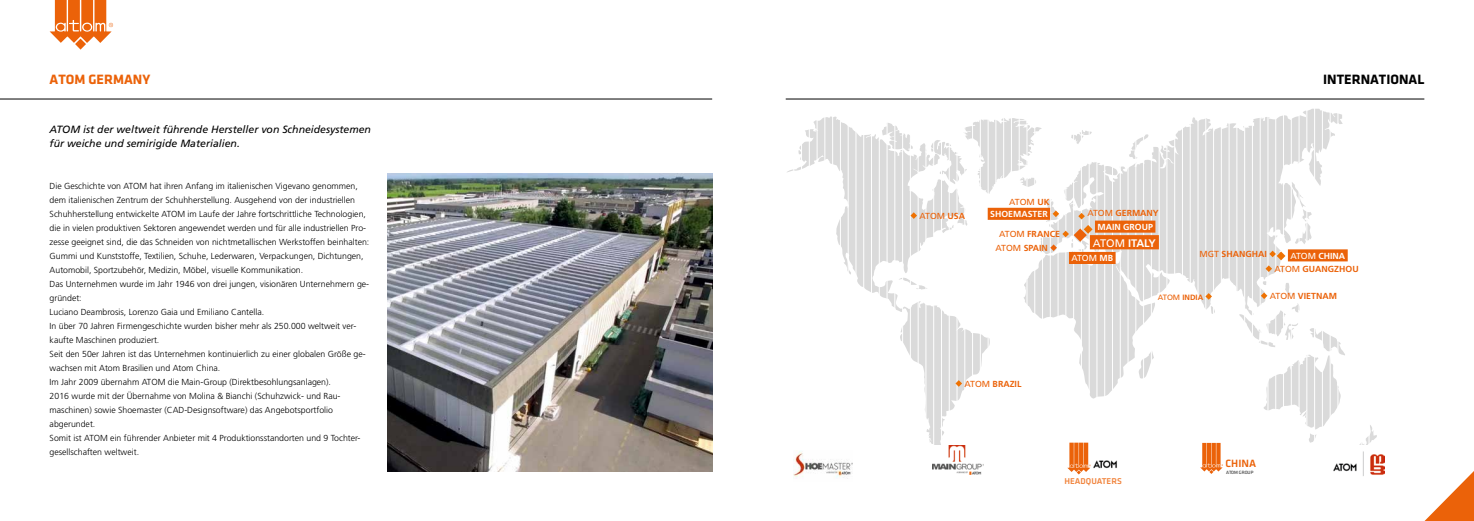
<style>
.page{position:relative;width:1474px;height:521px;background:#fff}
.page>*{position:absolute;margin:0;border:0;box-sizing:border-box;transform-origin:0 0}
.t1{font:14px "Klavika Bold Bold OSF";color:#000}
.t2{font:14px "Klavika Bold Bold OSF";color:#eb6209}
.t3{font:700 10.94px "Frutiger LT Std";letter-spacing:-.04em;color:#fff}
.t4{font:500 10.94px "Klavika";color:#eb6209}
.t5{font:italic 10.5px/14px "Frutiger LT Std";color:#000}
.t6{font:300 8.75px/14px "Frutiger LT Std";color:#000}
.t7{font:700 8.75px "Frutiger LT Std";color:#eb6209}
.t8{font:700 8.75px "Frutiger LT Std";color:#fff}
.t9{font:8.75px "Frutiger LT Std";color:#eb6209}
.t10{font:500 8.75px "Klavika";color:#f1843d}
.t11{font:8.75px "Frutiger LT Std";color:#fff}
.t12{font:700 7.7px "Frutiger LT Std";color:#eb6209}
.t13{font:4.81px "Klavika";color:#1c1c1c}
.s1{font-weight:700}
.s2{font-weight:400}
</style>
<div class="page">
<svg style="left:787px;top:109px;width:589px;height:336px"></svg>
<hr style="left:801px;top:98px;width:1px;height:373px;background:#fff">
<hr style="left:816px;top:98px;width:1px;height:373px;background:#fff">
<hr style="left:832px;top:98px;width:1px;height:373px;background:#fff">
<hr style="left:848px;top:98px;width:1px;height:373px;background:#fff">
<hr style="left:863px;top:98px;width:1px;height:373px;background:#fff">
<hr style="left:879px;top:98px;width:1px;height:373px;background:#fff">
<hr style="left:894px;top:98px;width:1px;height:373px;background:#fff">
<hr style="left:910px;top:98px;width:1px;height:373px;background:#fff">
<hr style="left:925px;top:98px;width:1px;height:373px;background:#fff">
<hr style="left:941px;top:98px;width:1px;height:373px;background:#fff">
<hr style="left:956px;top:98px;width:1px;height:373px;background:#fff">
<hr style="left:972px;top:98px;width:1px;height:373px;background:#fff">
<hr style="left:987px;top:98px;width:1px;height:373px;background:#fff">
<hr style="left:1003px;top:98px;width:1px;height:373px;background:#fff">
<hr style="left:1018px;top:98px;width:1px;height:373px;background:#fff">
<hr style="left:1034px;top:98px;width:1px;height:373px;background:#fff">
<hr style="left:1050px;top:98px;width:1px;height:373px;background:#fff">
<hr style="left:1065px;top:98px;width:1px;height:373px;background:#fff">
<hr style="left:1081px;top:98px;width:1px;height:373px;background:#fff">
<hr style="left:1096px;top:98px;width:1px;height:373px;background:#fff">
<hr style="left:1112px;top:98px;width:1px;height:373px;background:#fff">
<hr style="left:1127px;top:98px;width:1px;height:373px;background:#fff">
<hr style="left:1143px;top:98px;width:1px;height:373px;background:#fff">
<hr style="left:1158px;top:98px;width:1px;height:373px;background:#fff">
<hr style="left:1174px;top:98px;width:1px;height:373px;background:#fff">
<hr style="left:1189px;top:98px;width:1px;height:373px;background:#fff">
<hr style="left:1205px;top:98px;width:1px;height:373px;background:#fff">
<hr style="left:1220px;top:98px;width:1px;height:373px;background:#fff">
<hr style="left:1236px;top:98px;width:1px;height:373px;background:#fff">
<hr style="left:1252px;top:98px;width:1px;height:373px;background:#fff">
<hr style="left:1267px;top:98px;width:1px;height:373px;background:#fff">
<hr style="left:1283px;top:98px;width:1px;height:373px;background:#fff">
<hr style="left:1298px;top:98px;width:1px;height:373px;background:#fff">
<hr style="left:1314px;top:98px;width:1px;height:373px;background:#fff">
<hr style="left:1329px;top:98px;width:1px;height:373px;background:#fff">
<hr style="left:1345px;top:98px;width:1px;height:373px;background:#fff">
<hr style="left:1360px;top:98px;width:1px;height:373px;background:#fff">
<hr style="left:793px;top:98px;width:1px;height:373px;background:#fff">
<hr style="left:809px;top:98px;width:1px;height:373px;background:#fff">
<hr style="left:824px;top:98px;width:1px;height:373px;background:#fff">
<hr style="left:840px;top:98px;width:1px;height:373px;background:#fff">
<hr style="left:855px;top:98px;width:1px;height:373px;background:#fff">
<hr style="left:871px;top:98px;width:1px;height:373px;background:#fff">
<hr style="left:886px;top:98px;width:1px;height:373px;background:#fff">
<hr style="left:902px;top:98px;width:1px;height:373px;background:#fff">
<hr style="left:917px;top:98px;width:1px;height:373px;background:#fff">
<hr style="left:933px;top:98px;width:1px;height:373px;background:#fff">
<hr style="left:949px;top:98px;width:1px;height:373px;background:#fff">
<hr style="left:964px;top:98px;width:1px;height:373px;background:#fff">
<hr style="left:980px;top:98px;width:1px;height:373px;background:#fff">
<hr style="left:995px;top:98px;width:1px;height:373px;background:#fff">
<hr style="left:1011px;top:98px;width:1px;height:373px;background:#fff">
<hr style="left:1026px;top:98px;width:1px;height:373px;background:#fff">
<hr style="left:1042px;top:98px;width:1px;height:373px;background:#fff">
<hr style="left:1057px;top:98px;width:1px;height:373px;background:#fff">
<hr style="left:1073px;top:98px;width:1px;height:373px;background:#fff">
<hr style="left:1088px;top:98px;width:1px;height:373px;background:#fff">
<hr style="left:1104px;top:98px;width:1px;height:373px;background:#fff">
<hr style="left:1119px;top:98px;width:1px;height:373px;background:#fff">
<hr style="left:1135px;top:98px;width:1px;height:373px;background:#fff">
<hr style="left:1151px;top:98px;width:1px;height:373px;background:#fff">
<hr style="left:1166px;top:98px;width:1px;height:373px;background:#fff">
<hr style="left:1182px;top:98px;width:1px;height:373px;background:#fff">
<hr style="left:1197px;top:98px;width:1px;height:373px;background:#fff">
<hr style="left:1213px;top:98px;width:1px;height:373px;background:#fff">
<hr style="left:1228px;top:98px;width:1px;height:373px;background:#fff">
<hr style="left:1244px;top:98px;width:1px;height:373px;background:#fff">
<hr style="left:1259px;top:98px;width:1px;height:373px;background:#fff">
<hr style="left:1275px;top:98px;width:1px;height:373px;background:#fff">
<hr style="left:1290px;top:98px;width:1px;height:373px;background:#fff">
<hr style="left:1306px;top:98px;width:1px;height:373px;background:#fff">
<hr style="left:1322px;top:98px;width:1px;height:373px;background:#fff">
<hr style="left:1337px;top:98px;width:1px;height:373px;background:#fff">
<hr style="left:1353px;top:98px;width:1px;height:373px;background:#fff">
<hr style="left:1368px;top:98px;width:1px;height:373px;background:#fff">
<svg style="left:910px;top:212px;width:7px;height:7px"></svg>
<svg style="left:1050px;top:244px;width:6px;height:7px"></svg>
<svg style="left:955px;top:380px;width:7px;height:7px"></svg>
<svg style="left:1205px;top:293px;width:6px;height:7px"></svg>
<svg style="left:1078px;top:213px;width:6px;height:6px"></svg>
<div style="left:1089px;top:235px;width:69px;height:14px;background:#eb6209"></div>
<div style="left:1094px;top:221px;width:61px;height:12px;background:#eb6209"></div>
<svg style="left:1062px;top:225px;width:30px;height:17px"></svg>
<div style="left:1287px;top:249px;width:60px;height:12px;background:#eb6209"></div>
<svg style="left:1265px;top:251px;width:20px;height:21px"></svg>
<div style="left:1068px;top:252px;width:47px;height:12px;background:#eb6209"></div>
<div style="left:987px;top:208px;width:63px;height:12px;background:#eb6209"></div>
<svg style="left:1052px;top:210px;width:7px;height:7px"></svg>
<svg style="left:1260px;top:292px;width:7px;height:7px"></svg>
<img style="left:1333px;top:451px;width:51px;height:25px">
<img style="left:793px;top:450px;width:59px;height:29px">
<img style="left:932px;top:445px;width:51px;height:30px">
<svg style="left:1200px;top:443px;width:22px;height:31px"></svg>
<hr style="left:785px;top:99px;width:639px;height:1px;background:#000">
<svg style="left:1424px;top:472px;width:49px;height:49px"></svg>
<hr style="left:0;top:99px;width:712px;height:1px;background:#000">
<svg style="left:50px;top:0;width:63px;height:50px"></svg>
<img style="left:387px;top:174px;width:325px;height:297px">
<svg style="left:1067px;top:443px;width:23px;height:31px"></svg>
<img style="left:1093px;top:442px;width:25px;height:27px">
<h1 class="t2" style="left:50px;top:72px;width:102px">ATOM GERMANY</h1>
<h1 class="t1" style="left:1323px;top:71px;width:103px">INTERNATIONAL</h1>
<p class="t5" style="left:50px;top:122px;width:323px">ATOM ist der weltweit führende Hersteller von Schneidesystemen für weiche und semirigide Materialien.</p>
<p class="t6" style="left:50px;top:179px;width:321px">Die Geschichte von ATOM hat ihren Anfang im italienischen Vigevano genommen, dem italienischen Zentrum der Schuhherstellung. Ausgehend von der industriellen Schuhherstellung entwickelte ATOM im Laufe der Jahre fortschrittliche Technologien, die in vielen produktiven Sektoren angewendet werden und für alle industriellen Pro&shy;zesse geeignet sind, die das Schneiden von nichtmetallischen Werkstoffen beinhalten:<br>Gummi und Kunststoffe, Textilien, Schuhe, Lederwaren, Verpackungen, Dichtungen, Automobil, Sportzubehör, Medizin, Möbel, visuelle Kommunikation.<br>Das Unternehmen wurde im Jahr 1946 von drei jungen, visionären Unternehmern ge&shy;gründet:<br>Luciano Deambrosis, Lorenzo Gaia und Emiliano Cantella.<br>In über 70 Jahren Firmengeschichte wurden bisher mehr als 250.000 weltweit ver&shy;kaufte Maschinen produziert.<br>Seit den 50er Jahren ist das Unternehmen kontinuierlich zu einer globalen Größe ge&shy;wachsen mit Atom Brasilien und Atom China.<br>Im Jahr 2009 übernahm ATOM die Main-Group (Direktbesohlungsanlagen).<br>2016 wurde mit der Übernahme von Molina &amp; Bianchi (Schuhzwick- und Rau&shy;maschinen) sowie Shoemaster (CAD-Designsoftware) das Angebotsportfolio abgerundet.<br>Somit ist ATOM ein führender Anbieter mit 4 Produktionsstandorten und 9 Tochter&shy;gesellschaften weltweit.</p>
<p class="t9" style="left:919px;top:211px;width:47px">ATOM <span class="s1">USA</span></p>
<p class="t9" style="left:1009px;top:197px;width:42px">ATOM <span class="s1">UK</span></p>
<p class="t8" style="left:990px;top:209px;width:59px">SHOEMASTER</p>
<p class="t7" style="left:999px;top:229px;width:62px"><span class="s2">ATOM</span> FRANCE</p>
<p class="t7" style="left:995px;top:243px;width:54px"><span class="s2">ATOM</span> SPAIN</p>
<p class="t7" style="left:1087px;top:208px;width:73px"><span class="s2">ATOM</span> GERMANY</p>
<p class="t3" style="left:1092px;top:236px;width:64px"><span class="s2">ATOM</span> ITALY</p>
<p class="t8" style="left:1097px;top:222px;width:57px">MAIN GROUP</p>
<p class="t11" style="left:1071px;top:253px;width:43px">ATOM <span class="s1">MB</span></p>
<p class="t7" style="left:1199px;top:249px;width:69px"><span class="s2">MGT</span> SHANGHAI</p>
<p class="t8" style="left:1290px;top:250px;width:56px"><span class="s2">ATOM</span> CHINA</p>
<p class="t7" style="left:1274px;top:264px;width:86px"><span class="s2">ATOM</span> GUANGZHOU</p>
<p class="t12" style="left:1157px;top:292px;width:47px"><span class="s2">ATOM</span> INDIA</p>
<p class="t7" style="left:1269px;top:291px;width:69px"><span class="s2">ATOM</span> VIETNAM</p>
<p class="t7" style="left:964px;top:378px;width:58px"><span class="s2">ATOM</span> BRAZIL</p>
<p class="t4" style="left:1225px;top:458px;width:32px">CHINA</p>
<p class="t13" style="left:1225px;top:470px;width:29px">ATOM GROUP</p>
<p class="t10" style="left:1064px;top:476px;width:59px">HEADQUATERS</p>
</div>
